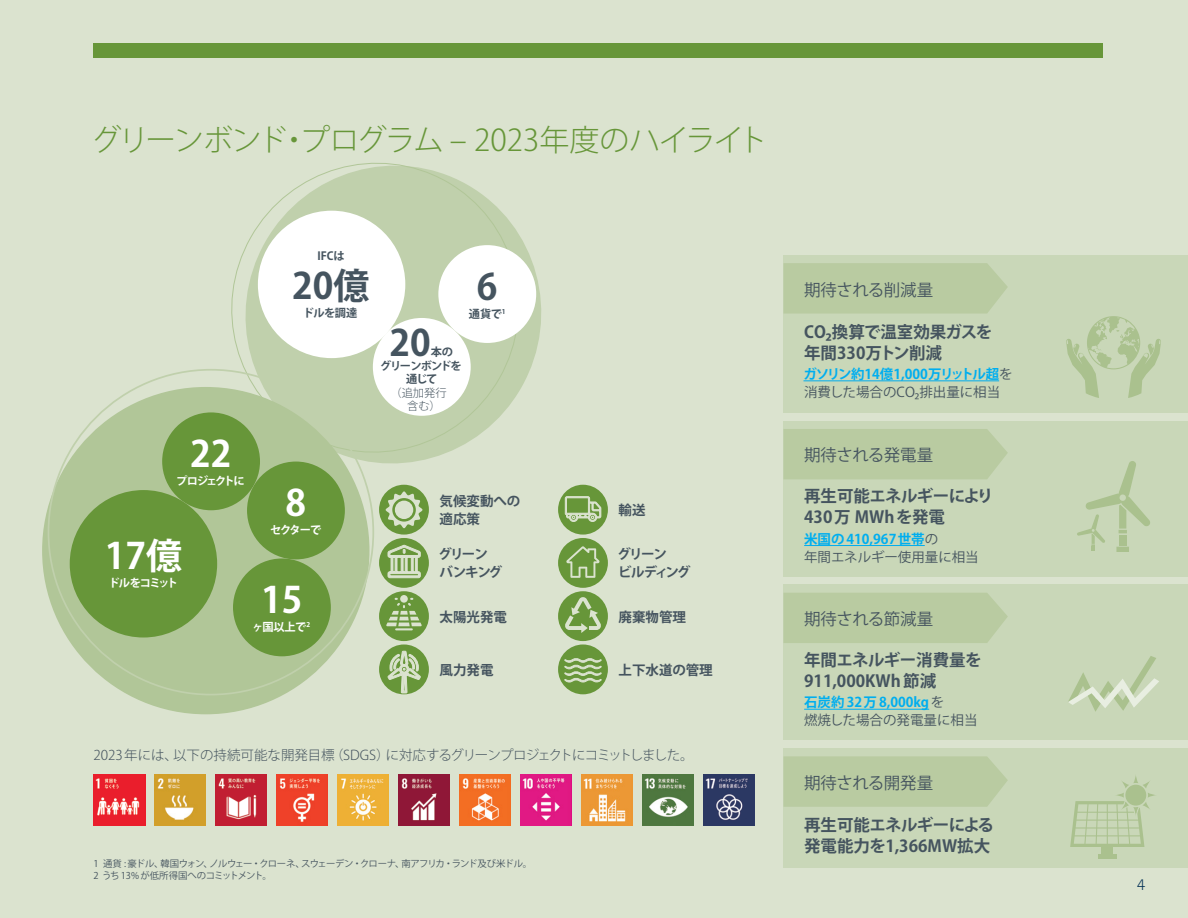
<style>
.page{position:relative;width:1188px;height:918px;background:#dbe3cf}
.page>*{position:absolute;margin:0;border:0;box-sizing:border-box;transform-origin:0 0}
.t1{font:700 36px "Koz Go Pro";color:#fff}
.t2{font:700 36px "Koz Go Pro";color:#45545f}
.t3{font:300 30px "Koz Go Pro";letter-spacing:-.05em;color:#679639}
.t4{font:700 16.5px/21px "Koz Go Pro";color:#45545f}
.t5{font:16.5px "Koz Go Pro";letter-spacing:-.03em;color:#45545f}
.t6{font:300 15px "Fedra Sans Pro";color:#002e53}
.t7{font:13.5px/18px "Koz Go Pro";color:#45545f}
.t8{font:300 13.5px "Koz Go Pro";letter-spacing:-.02em;color:#45545f}
.t9{font:700 13.5px/18px "Koz Go Pro";letter-spacing:-.025em;color:#00aeef}
.t10{font:700 13.5px/18px "Koz Go Pro";color:#45545f}
.t11{font:700 13.5px/18px "Koz Go Pro";letter-spacing:-.125em;color:#45545f}
.t12{font:700 13.5px/18px "Koz Go Pro";letter-spacing:-.1em;color:#45545f}
.t13{font:700 11.25px "Koz Go Pro";letter-spacing:-.06em;color:#45545f}
.t14{font:700 11.25px "Koz Go Pro";letter-spacing:-.1em;color:#fff}
.t15{font:700 11.25px "Koz Go Pro";letter-spacing:-.09em;color:#45545f}
.t16{font:300 11.25px/13.5px "Koz Go Pro";color:#45545f}
.t17{font:700 11.25px "Koz Go Pro";letter-spacing:-.12em;color:#fff}
.t18{font:700 11.25px "Koz Go Pro";letter-spacing:-.145em;color:#fff}
.t19{font:9.3px/12px "Koz Go Pro";letter-spacing:-.055em;color:#45545f}
.s1{font-weight:400;color:#45545f}
.s2{font-weight:700;color:#00aeef}
</style>
<div class="page">
<svg style="left:218px;top:162px;width:321px;height:311px"></svg>
<img style="left:155px;top:774px;width:51px;height:52px">
<img style="left:215px;top:774px;width:52px;height:52px">
<img style="left:94px;top:774px;width:51px;height:52px">
<img style="left:520px;top:774px;width:52px;height:52px">
<img style="left:459px;top:774px;width:52px;height:52px">
<img style="left:581px;top:774px;width:52px;height:52px">
<img style="left:276px;top:774px;width:52px;height:52px">
<img style="left:337px;top:774px;width:52px;height:52px">
<img style="left:398px;top:774px;width:52px;height:52px">
<img style="left:642px;top:774px;width:52px;height:52px">
<img style="left:703px;top:774px;width:52px;height:52px">
<div style="left:783px;top:255px;width:405px;height:157px;background:#c9d7b8"></div>
<div style="left:783px;top:263px;width:225px;height:51px;background:#b9cba1"></div>
<hr style="left:803px;top:381px;width:196px;height:1px;background:#00aeef">
<svg style="left:1066px;top:316px;width:95px;height:82px"></svg>
<div style="left:783px;top:748px;width:405px;height:119px;background:#c9d7b8"></div>
<div style="left:783px;top:756px;width:225px;height:51px;background:#b9cba1"></div>
<div style="left:1101px;top:847px;width:12px;height:9px;background:#aac18e"></div>
<div style="left:1098px;top:854px;width:18px;height:5px;background:#aac18e"></div>
<svg style="left:1070px;top:776px;width:85px;height:71px"></svg>
<div style="left:783px;top:421px;width:405px;height:155px;background:#c9d7b8"></div>
<div style="left:783px;top:429px;width:225px;height:50px;background:#b9cba1"></div>
<hr style="left:804px;top:545px;width:121px;height:1px;background:#00aeef">
<svg style="left:1077px;top:461px;width:73px;height:91px"></svg>
<div style="left:783px;top:585px;width:405px;height:155px;background:#c9d7b8"></div>
<div style="left:783px;top:593px;width:225px;height:50px;background:#b9cba1"></div>
<hr style="left:804px;top:709px;width:125px;height:1px;background:#00aeef">
<svg style="left:1068px;top:656px;width:91px;height:56px"></svg>
<div style="left:42px;top:387px;width:327px;height:327px;background:#b1c698;border-radius:50%"></div>
<div style="left:94px;top:43px;width:1009px;height:14px;background:#679639"></div>
<div style="left:379px;top:591px;width:50px;height:50px;background:#679639;border-radius:50%"></div>
<svg style="left:400px;top:595px;width:8px;height:8px"></svg>
<svg style="left:386px;top:598px;width:36px;height:32px"></svg>
<div style="left:379px;top:644px;width:50px;height:50px;background:#679639;border-radius:50%"></div>
<svg style="left:388px;top:651px;width:33px;height:44px"></svg>
<div style="left:379px;top:538px;width:50px;height:50px;background:#679639;border-radius:50%"></div>
<svg style="left:388px;top:545px;width:32px;height:33px"></svg>
<div style="left:558px;top:538px;width:50px;height:50px;background:#679639;border-radius:50%"></div>
<svg style="left:566px;top:546px;width:34px;height:32px"></svg>
<div style="left:558px;top:591px;width:50px;height:50px;background:#679639;border-radius:50%"></div>
<svg style="left:565px;top:597px;width:36px;height:36px"></svg>
<div style="left:558px;top:644px;width:50px;height:50px;background:#679639;border-radius:50%"></div>
<svg style="left:564px;top:658px;width:38px;height:25px"></svg>
<div style="left:558px;top:485px;width:50px;height:50px;background:#679639;border-radius:50%"></div>
<svg style="left:565px;top:496px;width:36px;height:26px"></svg>
<div style="left:379px;top:485px;width:50px;height:50px;background:#679639;border-radius:50%"></div>
<svg style="left:386px;top:491px;width:36px;height:37px"></svg>
<div style="left:395px;top:501px;width:18px;height:18px;background:#dbe3cf;border-radius:50%"></div>
<div style="left:258px;top:211px;width:147px;height:147px;background:#fff;border-radius:50%"></div>
<div style="left:373px;top:318px;width:98px;height:98px;background:#fff;border-radius:50%"></div>
<div style="left:438px;top:245px;width:98px;height:98px;background:#fff;border-radius:50%"></div>
<div style="left:70px;top:490px;width:147px;height:148px;background:#679639;border-radius:50%"></div>
<div style="left:162px;top:412px;width:98px;height:98px;background:#679639;border-radius:50%"></div>
<div style="left:247px;top:462px;width:98px;height:97px;background:#679639;border-radius:50%"></div>
<div style="left:233px;top:558px;width:98px;height:98px;background:#679639;border-radius:50%"></div>
<h2 class="t3" style="left:91px;top:121px;width:678px">グリーンボンド・プログラム – 2023年度のハイライト</h2>
<p class="t13" style="left:317px;top:249px;width:29px">IFCは</p>
<h1 class="t2" style="left:292px;top:263px;width:79px">20億</h1>
<p class="t13" style="left:303px;top:306px;width:56px">ドルを調達</p>
<h1 class="t1" style="left:190px;top:430px;width:43px">22</h1>
<p class="t18" style="left:176px;top:473px;width:70px">プロジェクトに</p>
<h1 class="t1" style="left:105px;top:533px;width:79px">17億</h1>
<p class="t17" style="left:108px;top:576px;width:71px">ドルをコミット</p>
<h1 class="t1" style="left:286px;top:480px;width:22px">8</h1>
<p class="t14" style="left:270px;top:523px;width:53px">セクターで</p>
<h1 class="t1" style="left:261px;top:576px;width:43px">15</h1>
<p class="t14" style="left:252px;top:620px;width:59px">ヶ国以上で<sup>2</sup></p>
<h1 class="t2" style="left:477px;top:263px;width:22px">6</h1>
<p class="t13" style="left:469px;top:306px;width:38px">通貨で<sup>1</sup></p>
<h1 class="t2" style="left:390px;top:320px;width:43px">20</h1>
<p class="t13" style="left:431px;top:345px;width:24px">本の</p>
<p class="t15" style="left:380px;top:358px;width:83px">グリーンボンドを</p>
<p class="t13" style="left:406px;top:372px;width:33px">通じて</p>
<p class="t16" style="left:407px;top:386px;width:41px;text-indent:-17px">（追加発行含む）</p>
<p class="t10" style="left:440px;top:493px;width:82px">気候変動への適応策</p>
<p class="t10" style="left:619px;top:502px;width:28px">輸送</p>
<p class="t12" style="left:438px;top:546px;width:66px">グリーンバンキング</p>
<p class="t11" style="left:617px;top:546px;width:75px">グリーン<br>ビルディング</p>
<p class="t10" style="left:619px;top:608px;width:69px">廃棄物管理</p>
<p class="t10" style="left:440px;top:608px;width:69px">太陽光発電</p>
<p class="t10" style="left:440px;top:662px;width:55px">風力発電</p>
<p class="t10" style="left:619px;top:662px;width:96px">上下水道の管理</p>
<p class="t8" style="left:94px;top:747px;width:602px">2023年には、以下の持続可能な開発目標（SDGS）に対応するグリーンプロジェクトにコミットしました。</p>
<p class="t19" style="left:94px;top:857px;width:440px">1 通貨 : 豪ドル、韓国ウォン、ノルウェー・クローネ、スウェーデン・クローナ、南アフリカ・ランド及び米ドル。<br>2 うち 13% が低所得国へのコミットメント。</p>
<p class="t5" style="left:804px;top:279px;width:131px">期待される削減量</p>
<p class="t4" style="left:804px;top:322px;width:190px">CO₂換算で温室効果ガスを年間330万トン削減</p>
<p class="t9" style="left:803px;top:366px;width:211px">ガソリン約14億1,000万リットル超<span class="s1">を消費した場合のCO₂排出量に相当</span></p>
<p class="t5" style="left:804px;top:445px;width:131px">期待される発電量</p>
<p class="t4" style="left:804px;top:487px;width:191px">再生可能エネルギーにより<br>430万 MWhを発電</p>
<p class="t7" style="left:804px;top:530px;width:176px"><span class="s2">米国の 410,967世帯</span>の<br>年間エネルギー使用量に相当</p>
<p class="t5" style="left:804px;top:608px;width:131px">期待される節減量</p>
<p class="t4" style="left:804px;top:650px;width:179px">年間エネルギー消費量を<br>911,000KWh 節減</p>
<p class="t7" style="left:804px;top:694px;width:175px"><span class="s2">石炭約 32万 8,000kg</span>を<br>燃焼した場合の発電量に相当</p>
<p class="t5" style="left:804px;top:772px;width:131px">期待される開発量</p>
<p class="t4" style="left:804px;top:815px;width:191px">再生可能エネルギーによる発電能力を1,366MW拡大</p>
<p class="t6" style="left:1137px;top:876px;width:10px">4</p>
</div>
